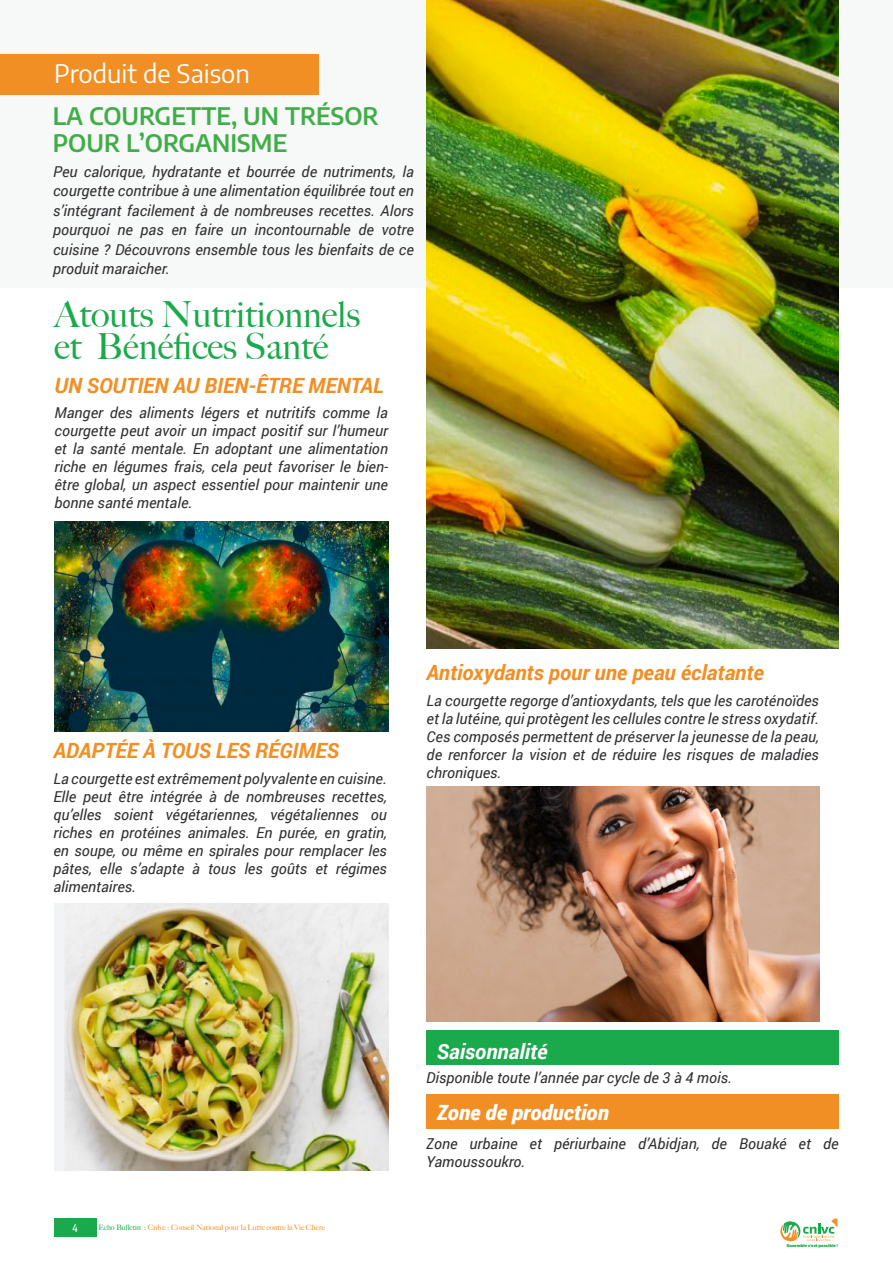
<style>
.page{position:relative;width:893px;height:1263px;background:#fff}
.page>*{position:absolute;margin:0;border:0;box-sizing:border-box;transform-origin:0 0}
.t1{font:500 36px/31.5px "Big Caslon";color:#1aa94b}
.t2{font:25.5px "Encode Sans";color:#fff}
.t3{font:100 condensed 24px/27px "Encode Sans";color:#41ad49}
.t4{font:italic 700 21px "Roboto";color:#f18f24}
.t5{font:italic 900 21px "Roboto";color:#fff}
.t6{font:italic 700 21px "Roboto";color:#fff}
.t7{font:italic 15px/18px "Roboto";color:#312f32;text-align:justify}
.t8{font:500 10.5px "Encode Sans Compressed";color:#fff}
.t9{font:500 7.5px "Big Caslon";color:#f18f24}
.t10{font:900 3.9px "Montserrat";color:#1aa94b}
.s1{color:#1aa94b}
</style>
<div class="page">
<div style="left:54px;top:1218px;width:42px;height:19px;background:#1aa94b"></div>
<svg style="left:780px;top:1218px;width:57px;height:24px"></svg>
<div style="left:426px;top:1030px;width:413px;height:35px;background:#1aa94b"></div>
<div style="left:426px;top:1094px;width:413px;height:35px;background:#f18f24"></div>
<div style="left:0;top:0;width:893px;height:288px;background:#f7f8f8"></div>
<div style="left:0;top:54px;width:319px;height:40px;background:#f18f24"></div>
<img style="left:427px;top:0;width:412px;height:648px">
<img style="left:54px;top:903px;width:334px;height:267px">
<img style="left:427px;top:786px;width:392px;height:235px">
<img style="left:54px;top:521px;width:334px;height:210px">
<h2 class="t2" style="left:54px;top:56px;width:197px">Produit de Saison</h2>
<h3 class="t3" style="left:53px;top:101px;width:327px">LA COURGETTE, UN TRÉSOR<br>POUR L’ORGANISME</h3>
<p class="t7" style="left:53px;top:161px;width:362px;line-height:19.5px">Peu calorique, hydratante et bourrée de nutriments, la courgette contribue à une alimentation équilibrée tout en s’intégrant facilement à de nombreuses recettes. Alors pourquoi ne pas en faire un incontournable de votre cuisine ? Découvrons ensemble tous les bienfaits de ce produit maraicher.</p>
<h1 class="t1" style="left:54px;top:298px;width:308px">Atouts Nutritionnels et Bénéfices Santé</h1>
<h3 class="t4" style="left:54px;top:371px;width:331px">UN SOUTIEN AU BIEN-ÊTRE MENTAL</h3>
<p class="t7" style="left:54px;top:403px;width:335px">Manger des aliments légers et nutritifs comme la courgette peut avoir un impact positif sur l’humeur et la santé mentale. En adoptant une alimentation riche en légumes frais, cela peut favoriser le bien&shy;être global, un aspect essentiel pour maintenir une bonne santé mentale.</p>
<h3 class="t4" style="left:53px;top:736px;width:287px">ADAPTÉE À TOUS LES RÉGIMES</h3>
<p class="t7" style="left:53px;top:769px;width:335px">La courgette est extrêmement polyvalente en cuisine.<br>Elle peut être intégrée à de nombreuses recettes, qu’elles soient végétariennes, végétaliennes ou riches en protéines animales. En purée, en gratin, en soupe, ou même en spirales pour remplacer les pâtes, elle s’adapte à tous les goûts et régimes alimentaires.</p>
<h3 class="t4" style="left:427px;top:657px;width:339px">Antioxydants pour une peau éclatante</h3>
<p class="t7" style="left:427px;top:691px;width:394px">La courgette regorge d’antioxydants, tels que les caroténoïdes et la lutéine, qui protègent les cellules contre le stress oxydatif.<br>Ces composés permettent de préserver la jeunesse de la peau, de renforcer la vision et de réduire les risques de maladies chroniques.</p>
<p class="t8" style="left:72px;top:1221px;width:7px">4</p>
<p class="t9" style="left:98px;top:1221px;width:228px"><span class="s1">Echo Bulletin :</span> Cnlvc : Conseil National pour la Lutte contre la Vie Chère</p>
<h3 class="t6" style="left:437px;top:1036px;width:112px">Saisonnalité</h3>
<p class="t7" style="left:426px;top:1068px;width:307px">Disponible toute l’année par cycle de 3 à 4 mois.</p>
<h3 class="t5" style="left:437px;top:1097px;width:173px">Zone de production</h3>
<p class="t7" style="left:426px;top:1134px;width:414px">Zone urbaine et périurbaine d’Abidjan, de Bouaké et de<br>Yamoussoukro.</p>
<p class="t10" style="left:787px;top:1243px;width:53px">Ensemble c’est possible !</p>
</div>
